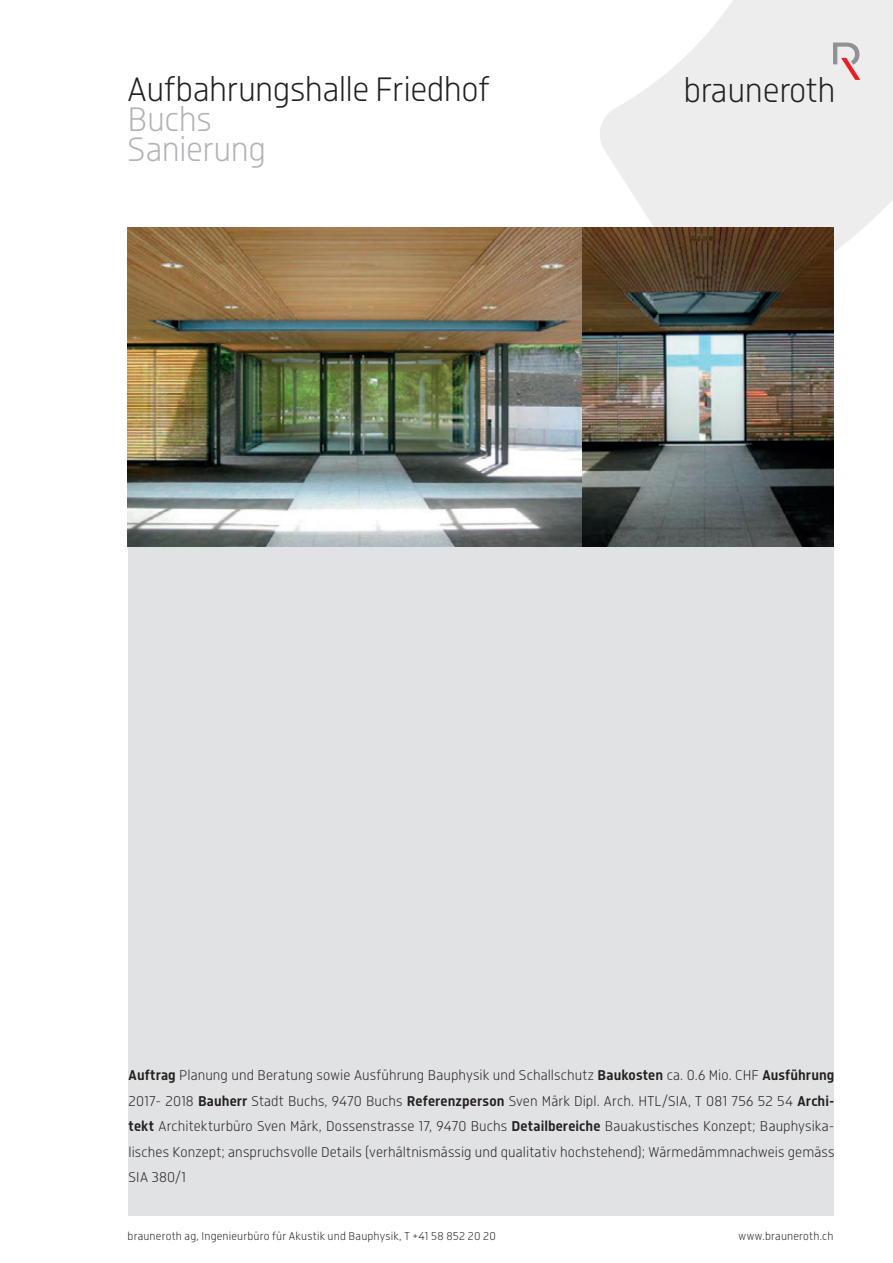
<style>
.page{position:relative;width:893px;height:1263px;background:#fff}
.page>*{position:absolute;margin:0;border:0;box-sizing:border-box;transform-origin:0 0}
.t1{font:300 35.85px "Isotonic";letter-spacing:-.01em;color:#231f20}
.t2{font:300 35.85px/29.5px "Isotonic";letter-spacing:-.015em;color:#b2b3b7}
.t3{font:300 15px/25.5px "Isotonic";letter-spacing:.01em;color:#231f20;text-align:justify}
.t4{font:300 12px "Isotonic";letter-spacing:.015em;color:#231f20}
.s1{font-weight:600}
</style>
<div class="page">
<div style="left:128px;top:546px;width:705px;height:670px;background:#e1e2e4"></div>
<img style="left:128px;top:316px;width:455px;height:230px">
<img style="left:583px;top:316px;width:250px;height:230px">
<svg style="left:127px;top:0;width:766px;height:316px"></svg>
<svg style="left:833px;top:43px;width:27px;height:37px"></svg>
<h1 class="t1" style="left:128px;top:70px;width:363px">Aufbahrungshalle Friedhof</h1>
<h1 class="t2" style="left:128px;top:105px;width:140px">Buchs<br>Sanierung</h1>
<h1 class="t1" style="left:684px;top:70px;width:153px">brauneroth</h1>
<p class="t3" style="left:129px;top:1063px;width:707px"><span class="s1">Auftrag</span> Planung und Beratung sowie Ausführung Bauphysik und Schallschutz <span class="s1">Baukosten</span> ca. 0.6 Mio. CHF <span class="s1">Ausführung </span>2017- 2018 <span class="s1">Bauherr</span> Stadt Buchs, 9470 Buchs <span class="s1">Referenzperson</span> Sven Märk Dipl. Arch. HTL/SIA, T 081 756 52 54 <span class="s1">Archi&shy;tekt</span> Architekturbüro Sven Märk, Dossenstrasse 17, 9470 Buchs <span class="s1">Detailbereiche</span> Bauakustisches Konzept; Bauphysika&shy;lisches Konzept; anspruchsvolle Details (verhältnismässig und qualitativ hochstehend); Wärmedämmnachweis gemäss SIA 380/1</p>
<p class="t4" style="left:128px;top:1229px;width:370px">brauneroth ag, Ingenieurbüro für Akustik und Bauphysik, T +41 58 852 20 20</p>
<p class="t4" style="left:739px;top:1229px;width:96px">www.brauneroth.ch</p>
</div>
